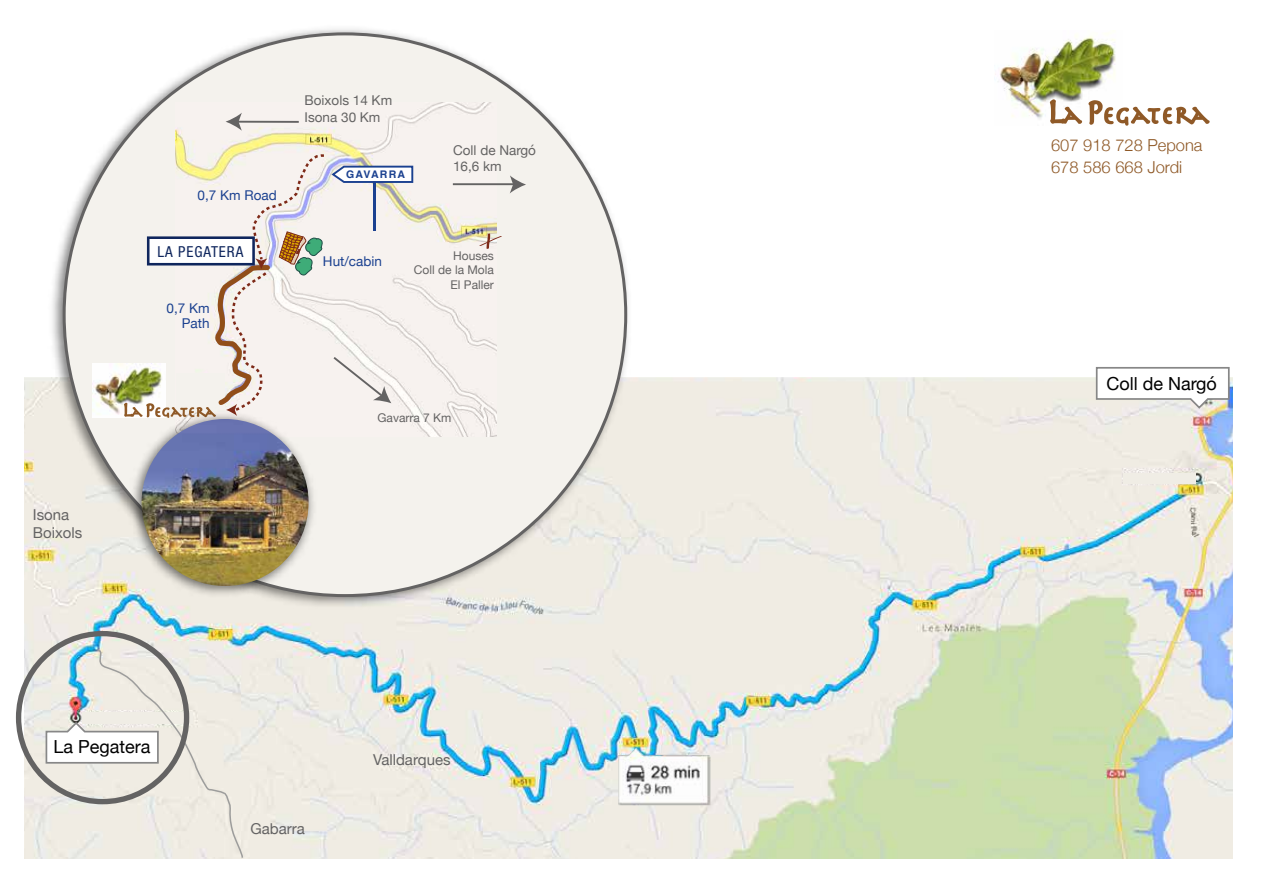
<style>
.page{position:relative;width:1263px;height:893px;background:#fff}
.page>*{position:absolute;margin:0;border:0;box-sizing:border-box;transform-origin:0 0}
.t1{font:18px "Helvetica Neue";color:#000}
.t2{font:300 16.5px/22.2px "Helvetica Neue";color:#8f5927}
.t3{font:condensed 15.15px "Helvetica Neue LT Std";letter-spacing:.06em;color:#0f265d}
.t4{font:15px/18px "Helvetica Neue";color:#646363}
.t5{font:13.5px/16.2px "Helvetica Neue";color:#646363}
.t6{font:13.5px/14.4px "Helvetica Neue";color:#1b4190;text-align:right}
.t7{font:12px/14.4px "Helvetica Neue";color:#646363;text-align:right}
.t8{font:700 10.5px "Helvetica";letter-spacing:.12em;color:#1b4190}
</style>
<div class="page">
<img style="left:24px;top:378px;width:1209px;height:480px">
<div style="left:1123px;top:473px;width:73px;height:10px;background:#f0ede5"></div>
<div style="left:380px;top:757px;width:64px;height:9px;background:#f0ede5"></div>
<img style="left:618px;top:747px;width:93px;height:58px">
<svg style="left:1095px;top:367px;width:136px;height:43px"></svg>
<svg style="left:45px;top:649px;width:199px;height:210px;background:#e7e6df"></svg>
<img style="left:24px;top:29px;width:855px;height:586px">
<div style="left:64px;top:34px;width:562px;height:561px;background:#f4f2ed;border-radius:281px"></div>
<img style="left:176px;top:103px;width:320px;height:334px">
<hr style="left:453px;top:183px;width:62px;height:2px;background:#646363">
<svg style="left:510px;top:175px;width:16px;height:18px"></svg>
<hr style="left:237px;top:121px;width:62px;height:2px;background:#646363">
<svg style="left:226px;top:113px;width:16px;height:18px"></svg>
<svg style="left:478px;top:233px;width:24px;height:16px"></svg>
<img style="left:92px;top:363px;width:32px;height:55px">
<svg style="left:124px;top:153px;width:290px;height:265px"></svg>
<div style="left:147px;top:236px;width:108px;height:29px;background:#fff;border:3px solid #0f265d"></div>
<div style="left:16px;top:631px;width:173px;height:173px;border:5px solid #646363;border-radius:50%"></div>
<img style="left:97px;top:405px;width:245px;height:200px">
<img style="left:142px;top:419px;width:167px;height:167px;border-radius:83px">
<img style="left:995px;top:35px;width:121px;height:87px">
<svg style="left:1050px;top:99px;width:32px;height:25px"></svg>
<svg style="left:1089px;top:100px;width:121px;height:26px"></svg>
<p class="t4" style="left:33px;top:507px;width:51px">Isona<br>Boixols</p>
<p class="t6" style="left:198px;top:189px;width:81px">0,7 Km Road</p>
<p class="t3" style="left:158px;top:242px;width:87px">LA PEGATERA</p>
<p class="t6" style="left:167px;top:302px;width:45px">0,7 Km<br>Path</p>
<p class="t5" style="left:305px;top:93px;width:89px;line-height:17.1px">Boixols 14 Km<br>Isona 30 Km</p>
<p class="t8" style="left:346px;top:166px;width:61px">GAVARRA</p>
<p class="t5" style="left:453px;top:143px;width:84px">Coll de Nargó<br>16,6 km</p>
<p class="t6" style="left:323px;top:254px;width:61px">Hut/cabin</p>
<p class="t7" style="left:414px;top:249px;width:82px">Houses<br>Coll de la Mola<br>El Paller</p>
<p class="t7" style="left:378px;top:411px;width:76px">Gavarra 7 Km</p>
<h1 class="t1" style="left:54px;top:733px;width:99px">La Pegatera</h1>
<p class="t4" style="left:250px;top:820px;width:56px">Gabarra</p>
<p class="t4" style="left:373px;top:752px;width:79px">Valldarques</p>
<p class="t2" style="left:1051px;top:133px;width:153px">607 918 728 Pepona<br>678 586 668 Jordi</p>
<h1 class="t1" style="left:1106px;top:370px;width:112px">Coll de Nargó</h1>
</div>
